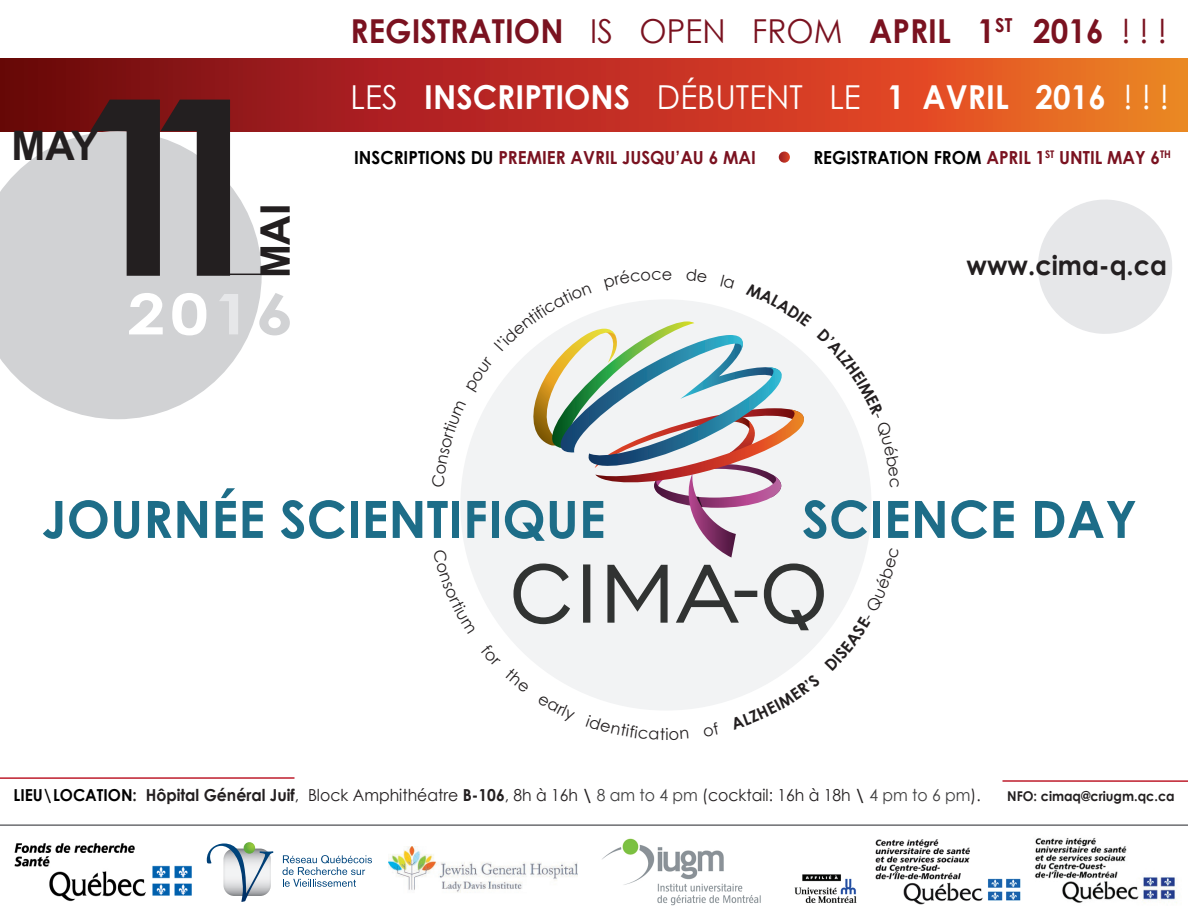
<style>
.page{position:relative;width:1188px;height:918px;background:#fff}
.page>*{position:absolute;margin:0;border:0;box-sizing:border-box;transform-origin:0 0}
.t1{font:700 245.25px "Century Gothic";color:#231f20}
.t2{font:700 56.4px "Century Gothic";color:#fff;scale:1.2 1}
.t3{font:700 51.45px "Century Gothic";letter-spacing:.005em;color:#1d6d88}
.t4{font:700 40.65px "Arial";color:#231f20}
.t5{font:700 33px "Century Gothic";letter-spacing:.005em;color:#fff;scale:.95 1}
.t6{font:700 33px "Century Gothic";letter-spacing:.005em;color:#7a1220;scale:.95 1}
.t7{font:700 27px "Century Gothic";color:#231f20;scale:.95 1}
.t8{font:700 18px "Century Gothic";color:#7a1220;scale:.95 1}
.t9{font:700 18px "Century Gothic";color:#000;scale:.95 1}
.t10{font:16.5px "Century Gothic";color:#231f20;scale:.95 1}
.t11{font:16.2px "Century Gothic";color:#231f20}
.t12{font:700 13.5px "Century Gothic";color:#231f20;scale:.95 1}
.s1{color:#e6e7e9}
.s2{color:#d1d2d4}
.s3{font-weight:400}
.s4{color:#000}
.s5{color:#7a1220}
.s6{font-weight:700;color:#000}
.s7{font-weight:700}
.s8{color:#3e3e3f}
</style>
<div class="page">
<svg style="left:0;top:58px;width:1188px;height:73px;background:#ba351f"></svg>
<svg style="left:0;top:131px;width:262px;height:288px;fill:#d1d2d4"></svg>
<img style="left:14px;top:843px;width:193px;height:59px">
<svg style="left:282px;top:855px;width:90px;height:32px"></svg>
<svg style="left:207px;top:842px;width:66px;height:60px"></svg>
<img style="left:602px;top:838px;width:255px;height:68px">
<img style="left:388px;top:846px;width:190px;height:47px">
<svg style="left:1038px;top:199px;width:134px;height:135px"></svg>
<img style="left:1035px;top:837px;width:142px;height:66px">
<hr style="left:0;top:824px;width:1188px;height:2px;background:#6c6d70">
<img style="left:875px;top:839px;width:146px;height:66px">
<hr style="left:222px;top:274px;width:67px;height:1px;background:#231f20">
<hr style="left:0;top:777px;width:294px;height:2px;background:#be1d2c">
<hr style="left:1003px;top:780px;width:185px;height:2px;background:#be1d2c">
<svg style="left:779px;top:152px;width:11px;height:11px"></svg>
<svg style="left:461px;top:300px;width:410px;height:410px"></svg>
<h1 class="t1" style="left:69px;top:1px;width:139px">1</h1>
<h1 class="t1" style="left:140px;top:1px;width:139px">1</h1>
<h3 class="t4" style="left:12px;top:117px;width:88px">MAY</h3>
<h3 class="t4" style="left:247px;top:278px;width:76px;rotate:-90deg">MAI</h3>
<h2 class="t2" style="left:128px;top:271px;width:140px">2 0 <span class="s1">1</span><span class="s2">6</span></h2>
<h3 class="t6" style="left:351px;top:6px;width:861px">REGISTRATION <span class="s3">IS OPEN FROM</span> APRIL 1<sup>ST</sup> 2016 <span class="s3">! ! !</span></h3>
<h3 class="t5" style="left:351px;top:72px;width:863px"><span class="s3">LES</span> INSCRIPTIONS <span class="s3">DÉBUTENT LE</span> 1 AVRIL 2016 <span class="s3">! ! !</span></h3>
<p class="t8" style="left:354px;top:143px;width:424px"><span class="s4">INSCRIPTIONS DU</span> PREMIER AVRIL JUSQU’AU 6 MAI</p>
<p class="t9" style="left:813px;top:143px;width:378px">REGISTRATION FROM <span class="s5">APRIL 1</span><sup>ST</sup> <span class="s5">UNTIL MAY 6</span><sup>TH</sup></p>
<p class="t11" style="left:662px;top:262px;width:12px">e</p>
<h3 class="t7" style="left:967px;top:245px;width:213px">www.cima-q.ca</h3>
<h3 class="t3" style="left:42px;top:480px;width:565px">JOURNÉE SCIENTIFIQUE</h3>
<h3 class="t3" style="left:802px;top:480px;width:336px">SCIENCE DAY</h3>
<p class="t11" style="left:665px;top:723px;width:5px">i</p>
<p class="t10" style="left:14px;top:783px;width:1020px"><span class="s6">LIEU\LOCATION</span><span class="s7">: Hôpital Général Juif</span>, Block Amphithéatre <span class="s7">B-106</span>, 8h à 16h <span class="s7">\</span> <span class="s8">8 am to 4 pm</span> (cocktail: 16h à 18h <span class="s7">\</span> <span class="s8">4 pm to 6 pm</span>).</p>
<p class="t12" style="left:1007px;top:786px;width:178px">NFO: cimaq@criugm.qc.ca</p>
</div>
